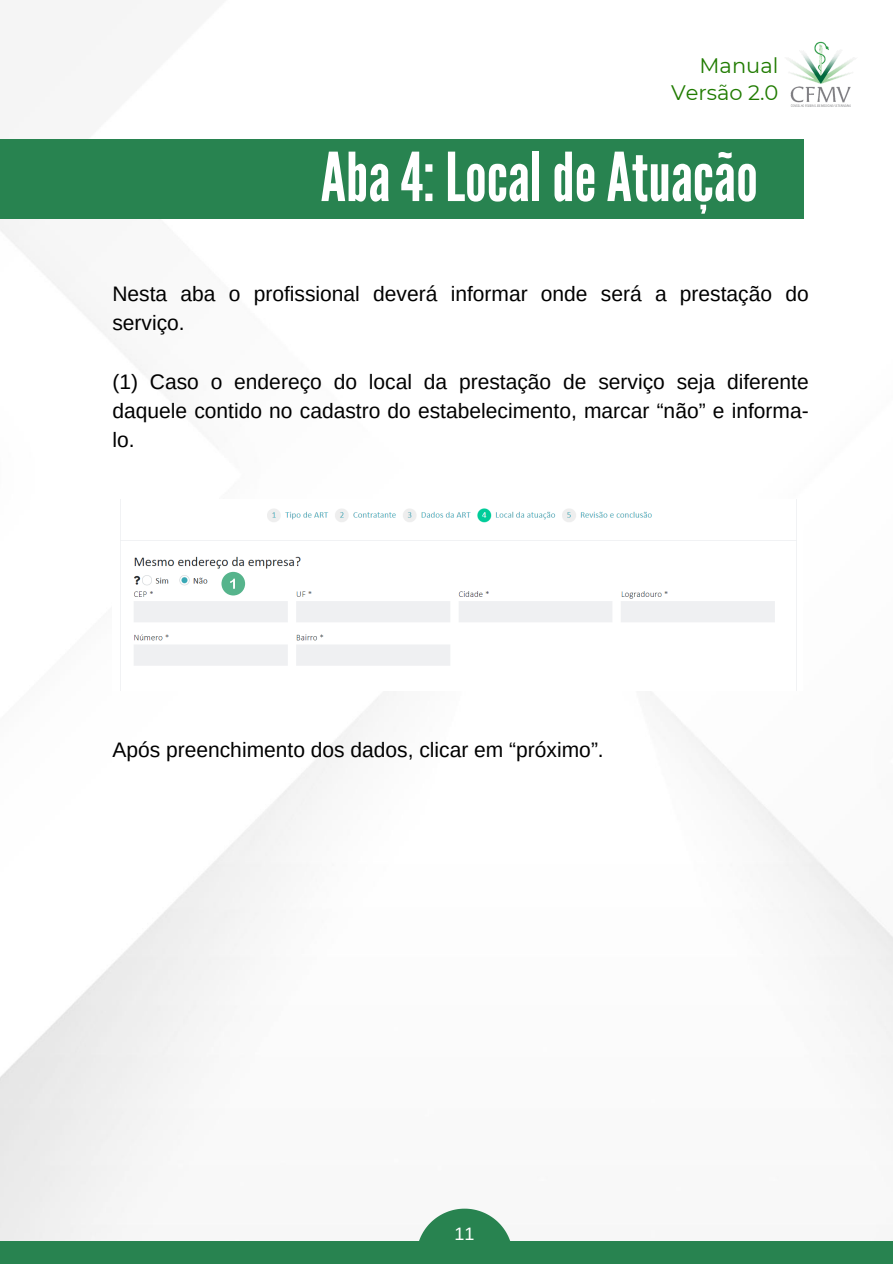
<style>
.page{position:relative;width:893px;height:1264px;background:#fff}
.page>*{position:absolute;margin:0;border:0;box-sizing:border-box;transform-origin:0 0}
.t1{font:67.2px "League Gothic";color:#fff}
.t2{font:21px/29.2px "Arimo";color:#000}
.t3{font:21px "Montserrat";color:#207b00}
.t4{font:18px "Arimo";color:#fff}
</style>
<div class="page">
<div style="left:0;top:139px;width:804px;height:80px;background:#288350"></div>
<img style="left:120px;top:500px;width:677px;height:190px">
<div style="left:221px;top:572px;width:24px;height:23px;background:#56b48c;border-radius:50%"></div>
<svg style="left:230px;top:578px;width:5px;height:11px"></svg>
<div style="left:0;top:1240px;width:892px;height:23px;background:#288350"></div>
<svg style="left:416px;top:1208px;width:97px;height:33px"></svg>
<img style="left:784px;top:41px;width:74px;height:65px">
<p class="t3" style="left:699px;top:53px;width:80px">Manual</p>
<p class="t3" style="left:671px;top:80px;width:109px">Versão 2.0</p>
<p class="t1" style="left:321px;top:138px;width:438px">Aba4: LocaldeAtuação</p>
<p class="t2" style="left:112px;top:279px;width:697px">Nesta aba o profissional deverá informar onde será a prestação do serviço.</p>
<p class="t2" style="left:112px;top:367px;width:697px;text-align:justify">(1) Caso o endereço do local da prestação de serviço seja diferente daquele contido no cadastro do estabelecimento, marcar “não” e informa&shy;lo.</p>
<p class="t2" style="left:112px;top:734px;width:493px">Após preenchimento dos dados, clicar em “próximo”.</p>
<p class="t4" style="left:454px;top:1223px;width:22px">11</p>
</div>
